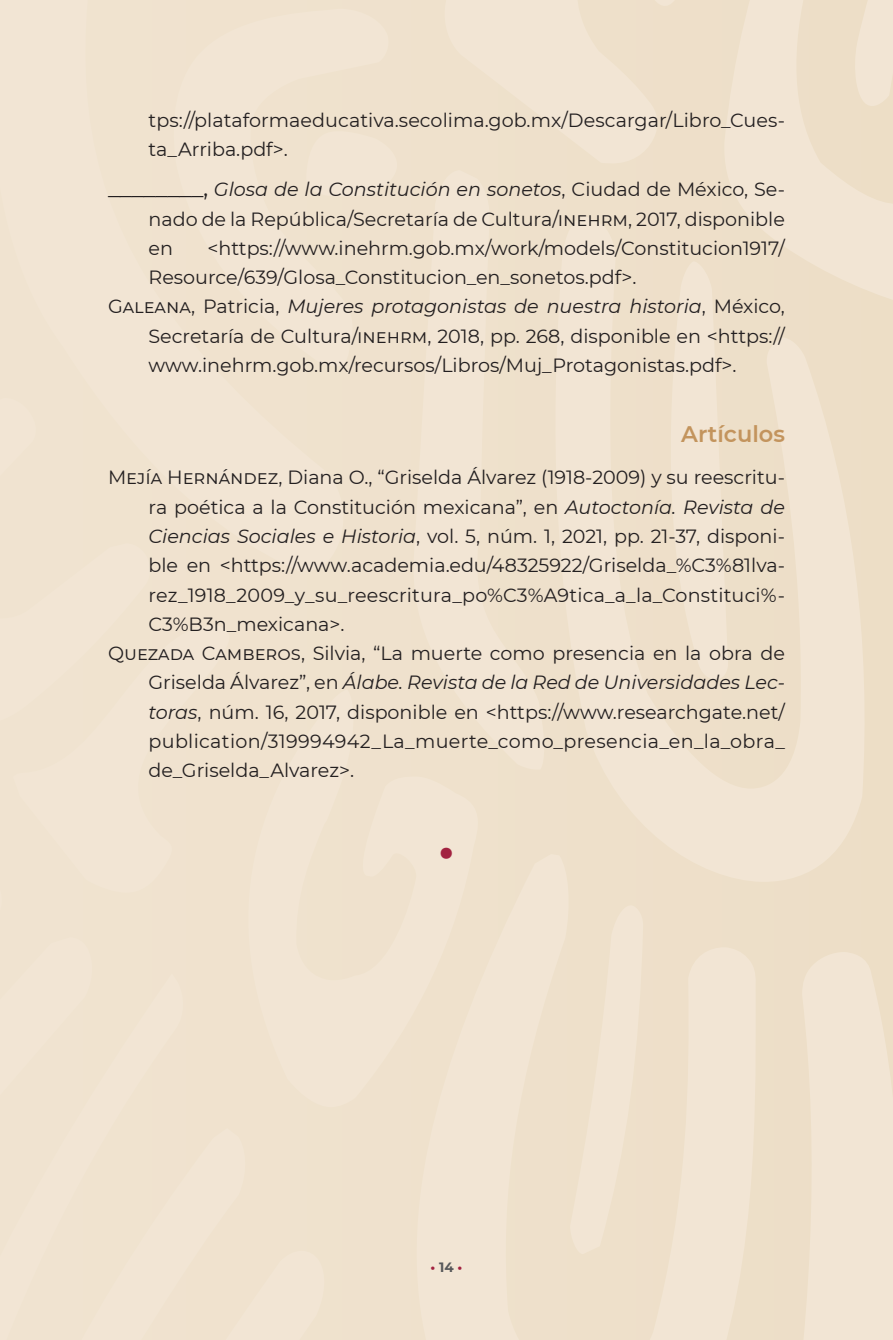
<style>
.page{position:relative;width:893px;height:1340px;background:#fff}
.page>*{position:absolute;margin:0;border:0;box-sizing:border-box;transform-origin:0 0}
.viñeta_final{font:900 33.75px "Montserrat";color:#a22240}
.subtitulo_2{font:600 22.5px "Montserrat";color:#c3945d}
.referencias{font:19.12px/29.2px "Montserrat";color:#231f20;text-align:justify}
.t1{font:700 13.5px "Montserrat";color:#a22240}
.s1{font-size:24.75px}
.s2{font-style:italic}
.s3{color:#57585a}
</style>
<div class="page">
<div style="left:0;top:0;width:893px;height:1339px;background:#f0e3cf"></div>
<p class="referencias" style="left:148px;top:104px;width:638px">tps://plataformaeducativa.secolima.gob.mx/Descargar/Libro_Cues&shy;ta_Arriba.pdf&gt;.</p>
<p class="referencias" style="left:148px;top:174px;width:638px;text-indent:-40px"><span class="s1">________,</span> <span class="s2">Glosa de la Constitución en sonetos</span>, Ciudad de México, Se&shy;nado de la República/Secretaría de Cultura/inehrm, 2017, disponible en</p>
<p class="referencias" style="left:148px;top:233px;width:638px;text-indent:59px">&lt;https://www.inehrm.gob.mx/work/models/Constitucion1917/<br>Resource/639/Glosa_Constitucion_en_sonetos.pdf&gt;.</p>
<p class="referencias" style="left:148px;top:291px;width:638px;text-indent:-40px">Galeana, Patricia, <span class="s2">Mujeres protagonistas de nuestra historia</span>, México, Secretaría de Cultura/inehrm, 2018, pp. 268, disponible en &lt;https:// www.inehrm.gob.mx/recursos/Libros/Muj_Protagonistas.pdf&gt;.</p>
<p class="subtitulo_2" style="left:681px;top:418px;width:105px">Artículos</p>
<p class="referencias" style="left:148px;top:462px;width:638px;text-indent:-40px">Mejía Hernández, Diana O., “Griselda Álvarez (1918-2009) y su reescritu&shy;ra poética a la Constitución mexicana”, en <span class="s2">Autoctonía. Revista de Ciencias Sociales e Historia</span>, vol. 5, núm. 1, 2021, pp. 21-37, disponi&shy;ble en &lt;https://www.academia.edu/48325922/Griselda_%C3%81lva&shy;rez_1918_2009_y_su_reescritura_po%C3%A9tica_a_la_Constituci%- C3%B3n_mexicana&gt;.</p>
<p class="referencias" style="left:148px;top:638px;width:638px;text-indent:-40px">Quezada Camberos, Silvia, “La muerte como presencia en la obra de Griselda Álvarez”, en <span class="s2">Álabe. Revista de la Red de Universidades Lec&shy;toras</span>, núm. 16, 2017, disponible en &lt;https://www.researchgate.net/ publication/319994942_La_muerte_como_presencia_en_la_obra_ de_Griselda_Alvarez&gt;.</p>
<p class="viñeta_final" style="left:440px;top:825px;width:15px">•</p>
<p class="t1" style="left:431px;top:1257px;width:33px">•<span class="s3">14</span>•</p>
</div>
